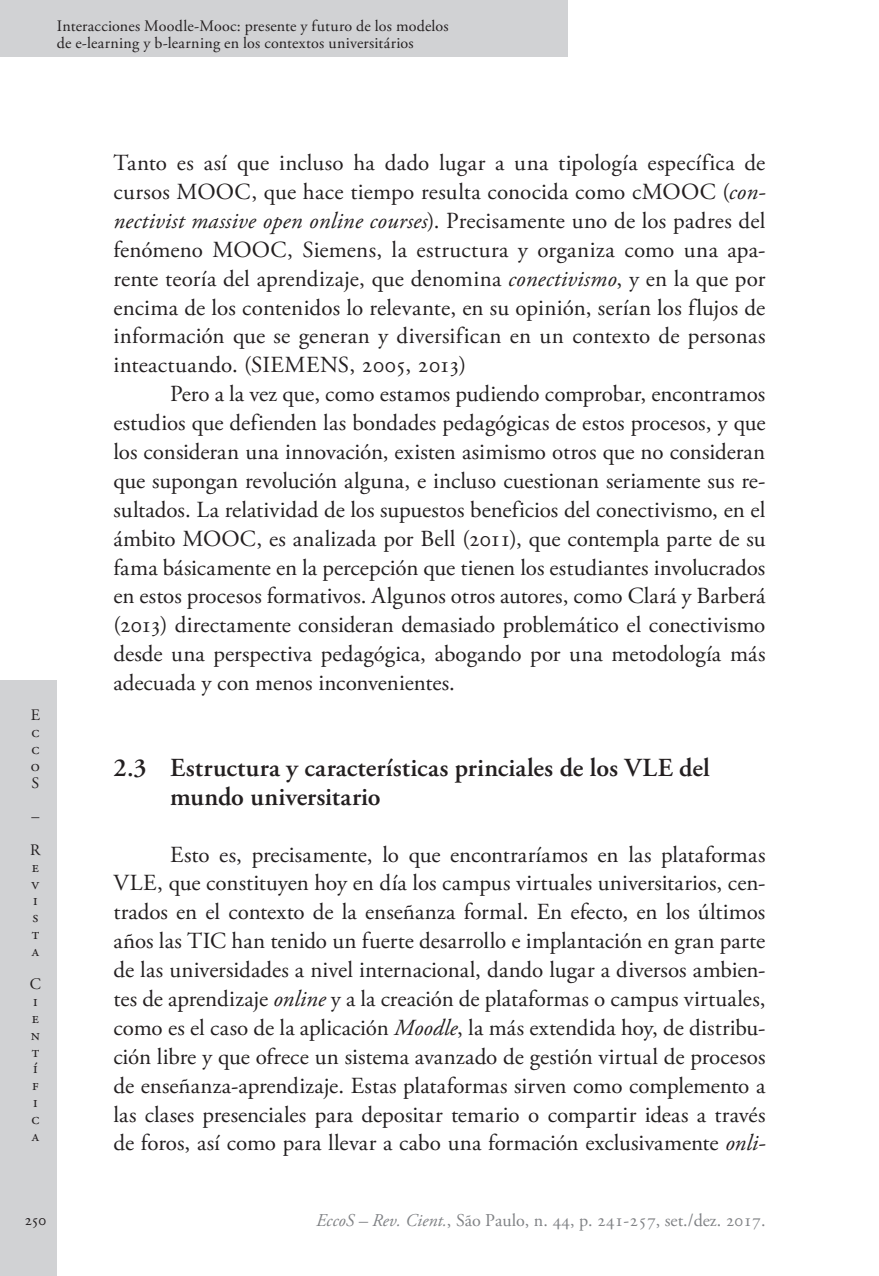
<style>
.page{position:relative;width:879px;height:1276px;background:#fff}
.page>*{position:absolute;margin:0;border:0;box-sizing:border-box;transform-origin:0 0}
.Ec_SubTitulo_-_2{font:600 26px/28.8px "Adobe Garamond Pro";color:#231f20}
.Ec_Normal{font:23px/28.8px "Adobe Garamond Pro";color:#231f20;text-align:justify}
.t1{font:18px "Adobe Garamond Pro";color:#808285}
.t2{font:16px/16.8px "Adobe Garamond Pro";color:#231f20}
.s1{font-style:italic}
</style>
<div class="page">
<div style="left:0;top:680px;width:57px;height:596px;background:#d1d2d4"></div>
<div style="left:0;top:0;width:567px;height:57px;background:#d1d2d4"></div>
<p class="t2" style="left:57px;top:19px;width:393px">Interacciones Moodle-Mooc: presente y futuro de los modelos de e-learning y b-learning en los contextos universitários</p>
<p class="t2" style="left:31px;top:707px;width:11px;text-align:justify">E c c o S</p>
<p class="t2" style="left:30px;top:800px;width:12px;line-height:33.6px">–<br>R</p>
<p class="t2" style="left:32px;top:859px;width:9px;text-align:justify">e v i s t a</p>
<p class="t2" style="left:30px;top:976px;width:13px">C i e n t í f i c a</p>
<p class="Ec_Normal" style="left:113px;top:149px;width:653px">Tanto es así que incluso ha dado lugar a una tipología específica de cursos MOOC, que hace tiempo resulta conocida como cMOOC (<span class="s1">con&shy;nectivist massive open online courses</span>). Precisamente uno de los padres del fenómeno MOOC, Siemens, la estructura y organiza como una apa&shy;rente teoría del aprendizaje, que denomina <span class="s1">conectivismo</span>, y en la que por encima de los contenidos lo relevante, en su opinión, serían los flujos de información que se generan y diversifican en un contexto de personas inteactuando. (SIEMENS, 2005, 2013)</p>
<p class="Ec_Normal" style="left:113px;top:380px;width:653px;text-indent:57px">Pero a la vez que, como estamos pudiendo comprobar, encontramos estudios que defienden las bondades pedagógicas de estos procesos, y que los consideran una innovación, existen asimismo otros que no consideran que supongan revolución alguna, e incluso cuestionan seriamente sus re&shy;sultados. La relatividad de los supuestos beneficios del conectivismo, en el ámbito MOOC, es analizada por Bell (2011), que contempla parte de su fama básicamente en la percepción que tienen los estudiantes involucrados en estos procesos formativos. Algunos otros autores, como Clará y Barberá (2013) directamente consideran demasiado problemático el conectivismo desde una perspectiva pedagógica, abogando por una metodología más adecuada y con menos inconvenientes.</p>
<p class="Ec_SubTitulo_-_2" style="left:170px;top:753px;width:541px;text-indent:-57px">2.3 Estructura y características princiales de los VLE del mundo universitario</p>
<p class="Ec_Normal" style="left:113px;top:840px;width:653px;text-indent:57px">Esto es, precisamente, lo que encontraríamos en las plataformas VLE, que constituyen hoy en día los campus virtuales universitarios, cen&shy;trados en el contexto de la enseñanza formal. En efecto, en los últimos años las TIC han tenido un fuerte desarrollo e implantación en gran parte de las universidades a nivel internacional, dando lugar a diversos ambien&shy;tes de aprendizaje <span class="s1">online</span> y a la creación de plataformas o campus virtuales, como es el caso de la aplicación <span class="s1">Moodle</span>, la más extendida hoy, de distribu&shy;ción libre y que ofrece un sistema avanzado de gestión virtual de procesos de enseñanza-aprendizaje. Estas plataformas sirven como complemento a las clases presenciales para depositar temario o compartir ideas a través de foros, así como para llevar a cabo una formación exclusivamente <span class="s1">onli-</span></p>
<p class="t2" style="left:24px;top:1212px;width:24px">250</p>
<p class="t1" style="left:316px;top:1209px;width:451px"><span class="s1">EccoS – Rev. Cient.</span>, São Paulo, n. 44, p. 241-257, set./dez. 2017.</p>
</div>
